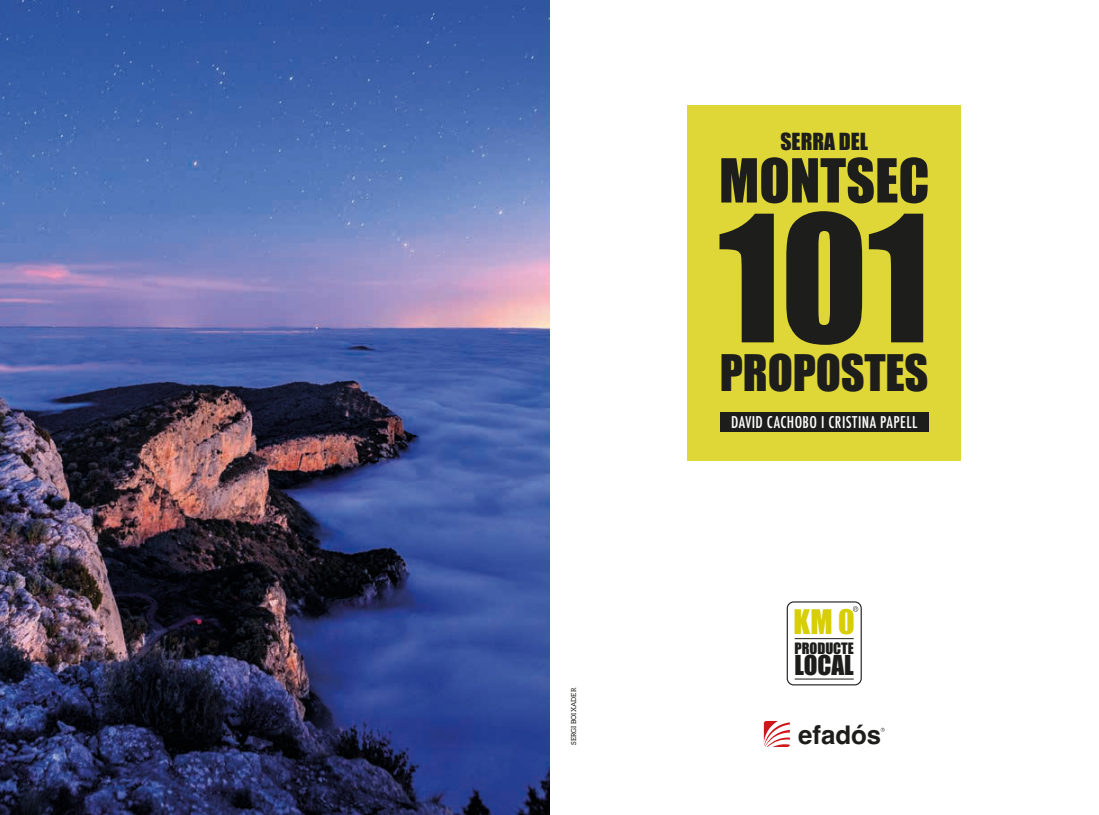
<style>
.page{position:relative;width:1099px;height:815px;background:#fff}
.page>*{position:absolute;margin:0;border:0;box-sizing:border-box;transform-origin:0 0}
.t1{font:162.75px "Impact";color:#1d1d1b}
.t2{font:56px "Impact";color:#1d1d1b}
.t3{font:46.25px "Impact";letter-spacing:-.005em;color:#1d1d1b}
.t4{font:31px "Impact";color:#d7ce05}
.t5{font:700 25.75px "Helvetica";color:#1d1d1b}
.t6{font:25.25px "Impact";color:#1d1d1b}
.t7{font:21.62px "Impact";color:#1d1d1b}
.t8{font:500 condensed 15.75px "Futura";letter-spacing:.025em;color:#fff}
.t9{font:14.38px "Impact";color:#1d1d1b}
.t10{font:6.88px "Aleo";letter-spacing:.015em;color:#1d1d1b}
</style>
<div class="page">
<img style="left:0;top:0;width:549px;height:815px">
<div style="left:786px;top:601px;width:75px;height:84px;border:1px solid #1d1d1b;border-radius:6px"></div>
<hr style="left:794px;top:638px;width:59px;height:1px;background:#1d1d1b">
<hr style="left:794px;top:679px;width:59px;height:1px;background:#1d1d1b">
<svg style="left:852px;top:606px;width:6px;height:6px"></svg>
<svg style="left:763px;top:721px;width:26px;height:26px"></svg>
<svg style="left:880px;top:728px;width:4px;height:4px"></svg>
<div style="left:687px;top:105px;width:273px;height:355px;background:#dfd737"></div>
<div style="left:720px;top:413px;width:208px;height:19px;background:#1d1d1b"></div>
<p class="t10" style="left:570px;top:745px;width:59px;rotate:-90deg">SERGI BOIXADER</p>
<h3 class="t7" style="left:780px;top:125px;width:89px">SERRA DEL</h3>
<h2 class="t2" style="left:719px;top:137px;width:212px">MONTSEC</h2>
<h1 class="t1" style="left:718px;top:152px;width:213px">101</h1>
<h3 class="t3" style="left:720px;top:337px;width:210px">PROPOSTES</h3>
<p class="t8" style="left:731px;top:412px;width:188px">DAVID CACHOBO I CRISTINA PAPELL</p>
<h3 class="t4" style="left:793px;top:598px;width:63px">KM 0</h3>
<p class="t9" style="left:794px;top:637px;width:61px">PRODUCTE</p>
<h3 class="t6" style="left:794px;top:646px;width:61px">LOCAL</h3>
<h3 class="t5" style="left:798px;top:719px;width:85px">efadós</h3>
</div>
